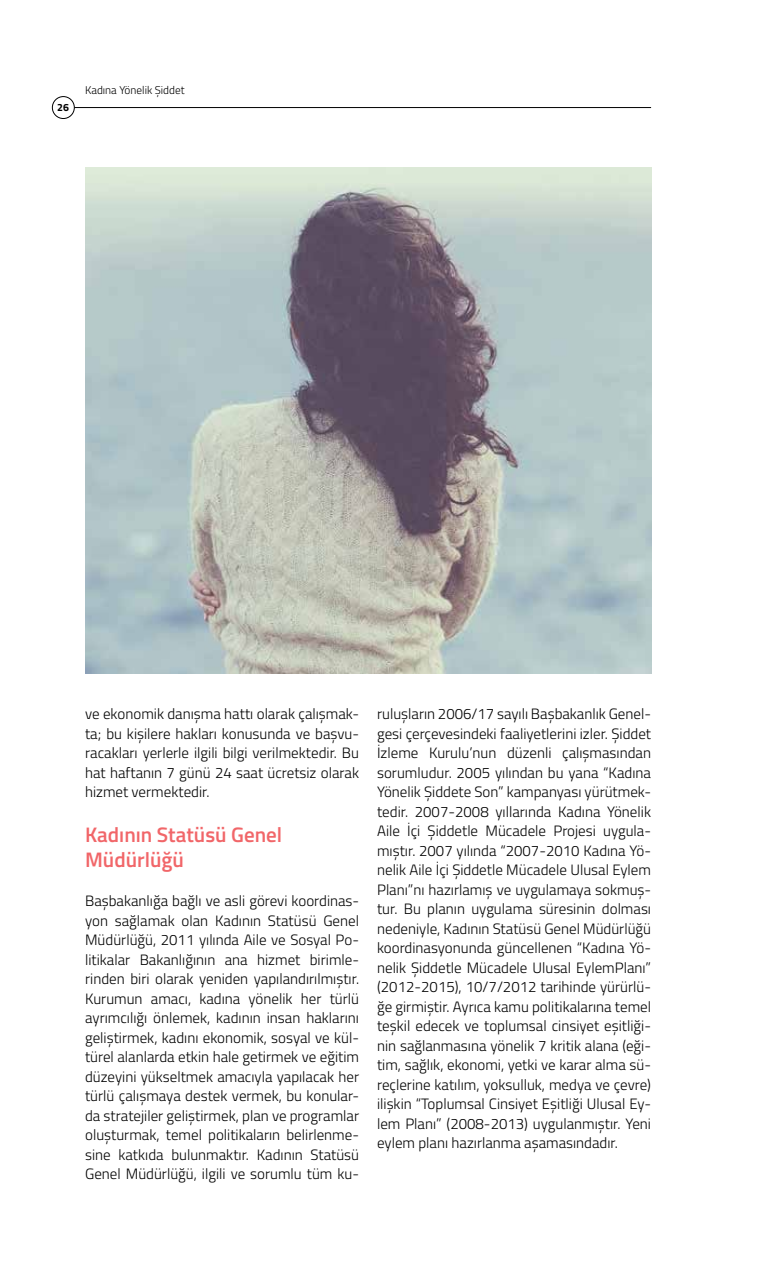
<style>
.page{position:relative;width:766px;height:1263px;background:#fff}
.page>*{position:absolute;margin:0;border:0;box-sizing:border-box;transform-origin:0 0}
.t1{font:600 21px/25.2px "Titillium";color:#f16669}
.t2{font:300 15px/19.5px "Titillium";color:#000;text-align:justify}
.t3{font:300 11.25px "Titillium";color:#000}
.t4{font:700 10.5px "Titillium";color:#000}
</style>
<div class="page">
<hr style="left:70px;top:107px;width:581px;height:1px;background:#000">
<div style="left:52px;top:97px;width:22px;height:22px;background:#fff;border-radius:50%"></div>
<div style="left:52px;top:96px;width:23px;height:23px;border:1px solid #000;border-radius:50%"></div>
<img style="left:85px;top:168px;width:566px;height:506px">
<p class="t4" style="left:57px;top:99px;width:13px">26</p>
<p class="t3" style="left:85px;top:82px;width:101px">Kadına Yönelik Şiddet</p>
<p class="t2" style="left:85px;top:703px;width:275px">ve ekonomik danışma hattı olarak çalışmak&shy;ta; bu kişilere hakları konusunda ve başvu&shy;racakları yerlerle ilgili bilgi verilmektedir. Bu hat haftanın 7 günü 24 saat ücretsiz olarak hizmet vermektedir.</p>
<h1 class="t1" style="left:85px;top:821px;width:199px">Kadının Statüsü Genel<br>Müdürlüğü</h1>
<p class="t2" style="left:85px;top:890px;width:275px">Başbakanlığa bağlı ve asli görevi koordinas&shy;yon sağlamak olan Kadının Statüsü Genel Müdürlüğü, 2011 yılında Aile ve Sosyal Po&shy;litikalar Bakanlığının ana hizmet birimle&shy;rinden biri olarak yeniden yapılandırılmıştır.<br>Kurumun amacı, kadına yönelik her türlü ayrımcılığı önlemek, kadının insan haklarını geliştirmek, kadını ekonomik, sosyal ve kül&shy;türel alanlarda etkin hale getirmek ve eğitim düzeyini yükseltmek amacıyla yapılacak her türlü çalışmaya destek vermek, bu konular&shy;da stratejiler geliştirmek, plan ve programlar oluşturmak, temel politikaların belirlenme&shy;sine katkıda bulunmaktır. Kadının Statüsü Genel Müdürlüğü, ilgili ve sorumlu tüm ku-</p>
<p class="t2" style="left:377px;top:703px;width:275px">ruluşların 2006/17 sayılı Başbakanlık Genel&shy;gesi çerçevesindeki faaliyetlerini izler. Şiddet İzleme Kurulu’nun düzenli çalışmasından sorumludur. 2005 yılından bu yana “Kadına Yönelik Şiddete Son” kampanyası yürütmek&shy;tedir. 2007-2008 yıllarında Kadına Yönelik Aile İçi Şiddetle Mücadele Projesi uygula&shy;mıştır. 2007 yılında “2007-2010 Kadına Yö&shy;nelik Aile İçi Şiddetle Mücadele Ulusal Eylem Planı”nı hazırlamış ve uygulamaya sokmuş&shy;tur. Bu planın uygulama süresinin dolması nedeniyle, Kadının Statüsü Genel Müdürlüğü koordinasyonunda güncellenen “Kadına Yö&shy;nelik Şiddetle Mücadele Ulusal EylemPlanı” (2012-2015), 10/7/2012 tarihinde yürürlü&shy;ğe girmiştir. Ayrıca kamu politikalarına temel teşkil edecek ve toplumsal cinsiyet eşitliği&shy;nin sağlanmasına yönelik 7 kritik alana (eği&shy;tim, sağlık, ekonomi, yetki ve karar alma sü&shy;reçlerine katılım, yoksulluk, medya ve çevre) ilişkin “Toplumsal Cinsiyet Eşitliği Ulusal Ey&shy;lem Planı” (2008-2013) uygulanmıştır. Yeni eylem planı hazırlanma aşamasındadır.</p>
</div>
